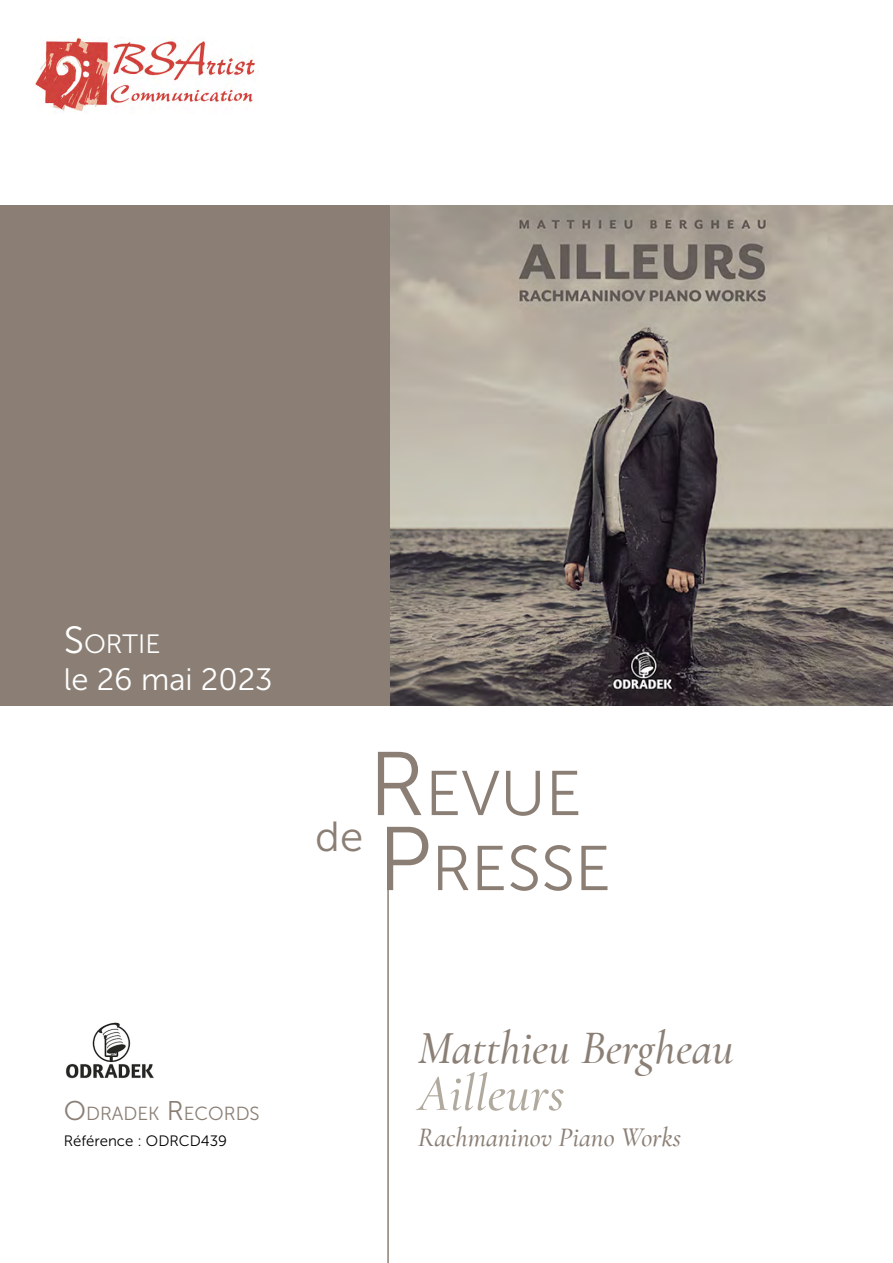
<style>
.page{position:relative;width:893px;height:1263px;background:#fff}
.page>*{position:absolute;margin:0;border:0;box-sizing:border-box;transform-origin:0 0}
.t1{font:63px/75px "Museo Sans 300";color:#8b7f75;text-align:center}
.t2{font:italic 500 52.5px "Cormorant Garamond";color:#b0a99d}
.t3{font:italic 500 46.5px "Cormorant Garamond";color:#8b7f75}
.t4{font:30.9px "Museo Sans 300";color:#fff}
.t5{font:italic 500 27px "Cormorant Garamond";color:#8b7f75}
.t6{font:26.4px "Museo Sans 300";color:#fff}
.t7{font:18.9px "Museo Sans 300";color:#8b7f75}
.t8{font:15px "Museo Sans 300";color:#000}
.s1{font-size:37.8px}
.s2{font-size:90px}
.s3{font-size:27px}
</style>
<div class="page">
<div style="left:0;top:205px;width:392px;height:501px;background:#8b7f75"></div>
<img style="left:35px;top:37px;width:220px;height:75px">
<hr style="left:387px;top:871px;width:2px;height:392px;background:#8b7f75">
<img style="left:390px;top:205px;width:503px;height:501px">
<img style="left:65px;top:1022px;width:89px;height:57px">
<p class="t6" style="left:64px;top:630px;width:98px"><span class="s1">S</span>ORTIE</p>
<p class="t4" style="left:64px;top:663px;width:210px">le 26 mai 2023</p>
<h1 class="t1" style="left:315px;top:756px;width:297px"><span class="s2">R</span>EVUE<br><sup>de</sup> <span class="s2">P</span>RESSE</h1>
<p class="t7" style="left:64px;top:1103px;width:196px"><span class="s3">O</span>DRADEK <span class="s3">R</span>ECORDS</p>
<p class="t8" style="left:64px;top:1132px;width:165px">Référence : ODRCD439</p>
<h3 class="t3" style="left:418px;top:1021px;width:318px">Matthieu Bergheau</h3>
<h2 class="t2" style="left:418px;top:1062px;width:148px">Ailleurs</h2>
<p class="t5" style="left:418px;top:1121px;width:265px">Rachmaninov Piano Works</p>
</div>
